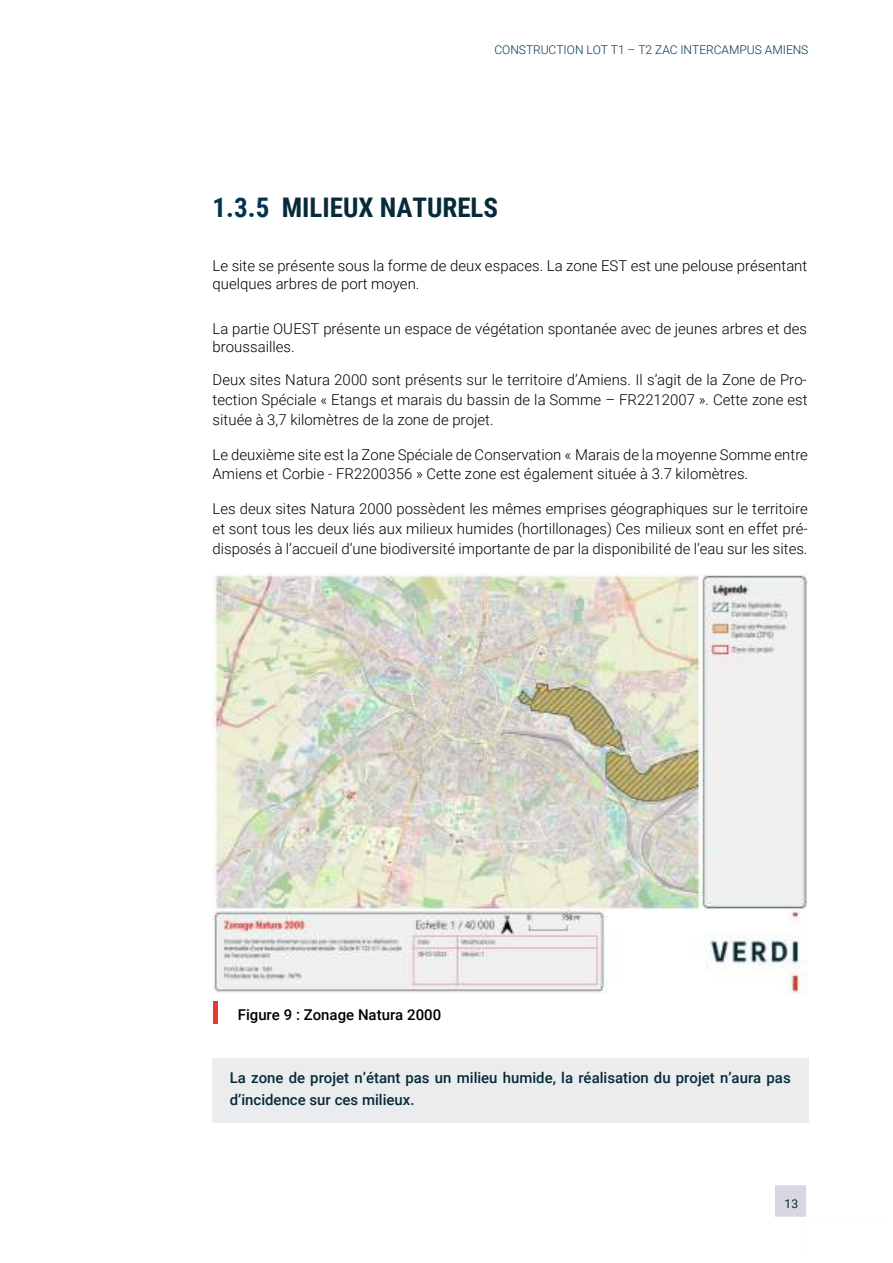
<style>
.page{position:relative;width:893px;height:1263px;background:#fff}
.page>*{position:absolute;margin:0;border:0;box-sizing:border-box;transform-origin:0 0}
.t1{font:700 27px "Roboto Condensed";color:#072a39}
.t2{font:300 15px/19.8px "Roboto";color:#000}
.t3{font:500 15px/21.8px "Roboto";color:#072a39}
.t4{font:500 15px "Roboto";color:#000}
.t5{font:300 12px "Roboto";color:#003551}
.t6{font:12px "Roboto";color:#072a39}
.s1{color:#003551}
</style>
<div class="page">
<img style="left:776px;top:1185px;width:31px;height:32px">
<div style="left:222px;top:1067px;width:577px;height:23px;background:#eaecee"></div>
<div style="left:213px;top:1058px;width:9px;height:9px;background:#eaecee"></div>
<div style="left:222px;top:1058px;width:577px;height:9px;background:#eaecee"></div>
<div style="left:799px;top:1058px;width:9px;height:9px;background:#eaecee"></div>
<div style="left:213px;top:1067px;width:9px;height:23px;background:#eaecee"></div>
<div style="left:799px;top:1067px;width:9px;height:23px;background:#eaecee"></div>
<div style="left:222px;top:1090px;width:577px;height:23px;background:#eaecee"></div>
<div style="left:213px;top:1113px;width:9px;height:9px;background:#eaecee"></div>
<div style="left:222px;top:1113px;width:577px;height:9px;background:#eaecee"></div>
<div style="left:799px;top:1113px;width:9px;height:9px;background:#eaecee"></div>
<div style="left:213px;top:1090px;width:9px;height:23px;background:#eaecee"></div>
<div style="left:799px;top:1090px;width:9px;height:23px;background:#eaecee"></div>
<img style="left:212px;top:574px;width:596px;height:420px">
<div style="left:213px;top:1001px;width:5px;height:22px;background:#e43c2f"></div>
<p class="t5" style="left:494px;top:43px;width:315px">CONSTRUCTION LOT T1 – T2 ZAC INTERCAMPUS AMIENS</p>
<h1 class="t1" style="left:213px;top:192px;width:287px"><span class="s1">1.3.5</span> MILIEUX NATURELS</h1>
<p class="t2" style="left:213px;top:257px;width:596px;line-height:18px">Le site se présente sous la forme de deux espaces. La zone EST est une pelouse présentant quelques arbres de port moyen.</p>
<p class="t2" style="left:213px;top:320px;width:596px;line-height:18px">La partie OUEST présente un espace de végétation spontanée avec de jeunes arbres et des broussailles.</p>
<p class="t2" style="left:213px;top:370px;width:596px;text-align:justify">Deux sites Natura 2000 sont présents sur le territoire d’Amiens. Il s’agit de la Zone de Pro&shy;tection Spéciale « Etangs et marais du bassin de la Somme – FR2212007 ». Cette zone est située à 3,7 kilomètres de la zone de projet.</p>
<p class="t2" style="left:213px;top:445px;width:597px">Le deuxième site est la Zone Spéciale de Conservation « Marais de la moyenne Somme entre<br>Amiens et Corbie - FR2200356 » Cette zone est également située à 3.7 kilomètres.</p>
<p class="t2" style="left:213px;top:499px;width:597px;text-align:justify">Les deux sites Natura 2000 possèdent les mêmes emprises géographiques sur le territoire et sont tous les deux liés aux milieux humides (hortillonages) Ces milieux sont en effet pré&shy;disposés à l’accueil d’une biodiversité importante de par la disponibilité de l’eau sur les sites.</p>
<p class="t4" style="left:238px;top:1006px;width:205px">Figure 9 : Zonage Natura 2000</p>
<p class="t3" style="left:230px;top:1067px;width:563px">La zone de projet n’étant pas un milieu humide, la réalisation du projet n’aura pas d’incidence sur ces milieux.</p>
<p class="t6" style="left:785px;top:1197px;width:15px">13</p>
</div>
